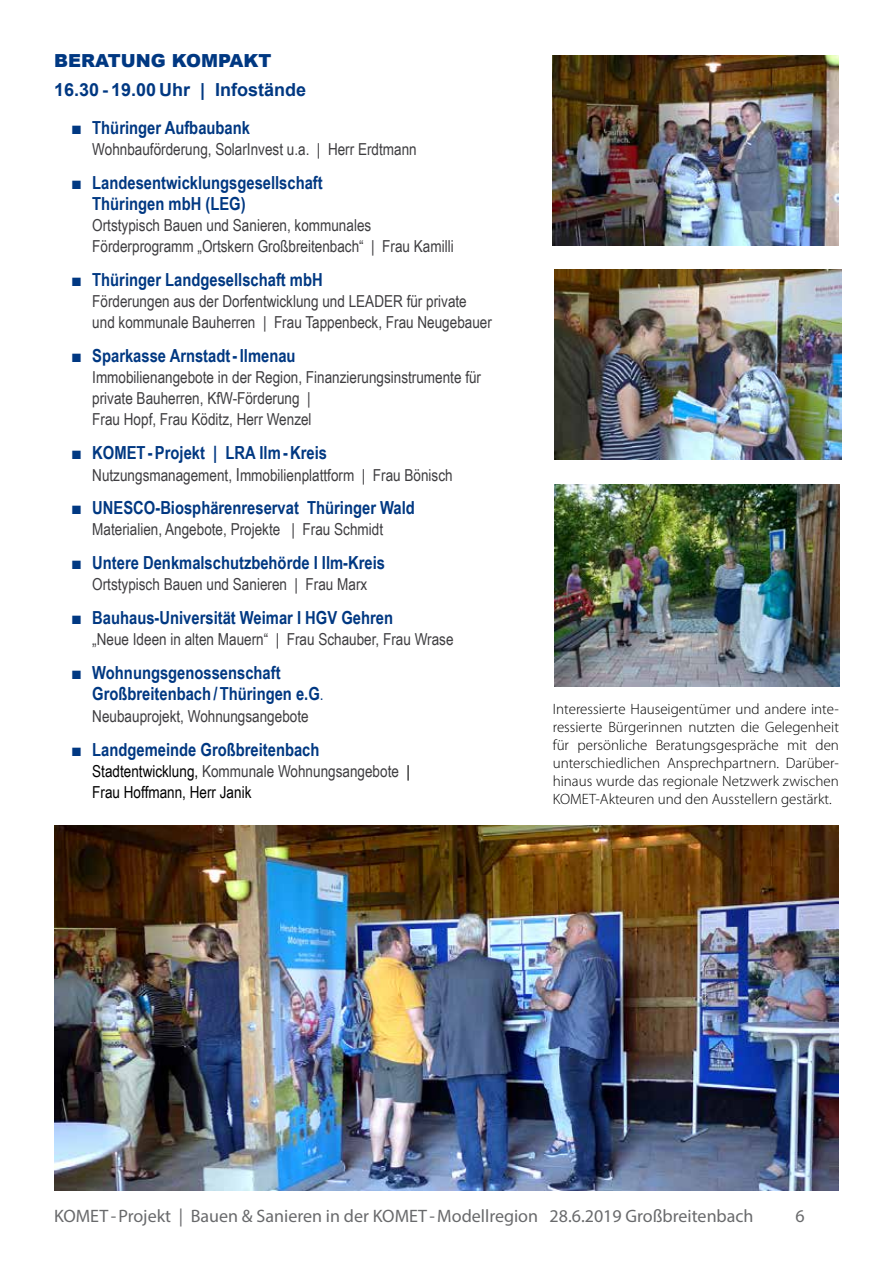
<style>
.page{position:relative;width:893px;height:1263px;background:#fff}
.page>*{position:absolute;margin:0;border:0;box-sizing:border-box;transform-origin:0 0}
.t1{font:700 18px/21px "Arial Narrow";color:#003882}
.t2{font:18px "Myriad Pro";color:#696a6c}
.t3{font:700 18px "Arial";color:#003882}
.t4{font:900 18px "Arial";color:#003882}
.t5{font:16.5px/21px "Arial Narrow";color:#3e3d40}
.t6{font:16.5px/21px "Arial Narrow";color:#000}
.t7{font:300 15px/18px "Myriad Pro";color:#000;text-align:justify}
.s1{font-family:"Arial";font-weight:400}
.s2{font-size:18px}
.s3{font-weight:400;font-size:16.5px}
.s4{color:#3e3d40}
</style>
<div class="page">
<img style="left:553px;top:55px;width:286px;height:190px">
<img style="left:54px;top:825px;width:785px;height:366px">
<img style="left:555px;top:270px;width:287px;height:190px">
<img style="left:554px;top:485px;width:286px;height:202px">
<p class="t4" style="left:54px;top:47px;width:219px">BERATUNG KOMPAKT</p>
<p class="t3" style="left:54px;top:78px;width:254px">16.30 - 19.00 Uhr | Infostände</p>
<p class="t1" style="left:71px;top:117px;width:180px"><span class="s1">■</span> Thüringer Aufbaubank</p>
<p class="t5" style="left:92px;top:138px;width:326px">Wohnbauförderung, SolarInvest u.a. | Herr Erdtmann</p>
<p class="t1" style="left:92px;top:171px;width:232px;text-indent:-21px"><span class="s1">■</span> Landesentwicklungsgesellschaft<br>Thüringen mbH (LEG)</p>
<p class="t5" style="left:92px;top:214px;width:363px">Ortstypisch Bauen und Sanieren, kommunales<br>Förderprogramm „Ortskern Großbreitenbach“ | Frau Kamilli</p>
<p class="t1" style="left:71px;top:268px;width:253px"><span class="s1">■</span> Thüringer Landgesellschaft mbH</p>
<p class="t5" style="left:92px;top:290px;width:401px">Förderungen aus der Dorfentwicklung und LEADER für private und kommunale Bauherren | Frau Tappenbeck, Frau Neugebauer</p>
<p class="t1" style="left:71px;top:344px;width:226px"><span class="s1">■</span> Sparkasse Arnstadt-Ilmenau</p>
<p class="t5" style="left:92px;top:366px;width:390px">Immobilienangebote in der Region, Finanzierungsinstrumente für private Bauherren, KfW-Förderung |<br>Frau Hopf, Frau Köditz, Herr Wenzel</p>
<p class="t1" style="left:71px;top:441px;width:258px"><span class="s1">■</span> KOMET-Projekt | LRA Ilm-Kreis</p>
<p class="t5" style="left:92px;top:464px;width:362px">Nutzungsmanagement, <span class="s2">I</span>mmobilienplattform | Frau Bönisch</p>
<p class="t1" style="left:71px;top:497px;width:345px"><span class="s1">■</span> UNESCO-Biosphärenreservat Thüringer Wald</p>
<p class="t5" style="left:92px;top:518px;width:292px">Materialien, Angebote, Projekte | Frau Schmidt</p>
<p class="t1" style="left:71px;top:551px;width:316px"><span class="s1">■</span> Untere Denkmalschutzbehörde I Ilm-Kreis</p>
<p class="t5" style="left:92px;top:573px;width:277px">Ortstypisch Bauen und Sanieren | Frau Marx</p>
<p class="t1" style="left:71px;top:606px;width:324px"><span class="s1">■</span> Bauhaus-Universität Weimar I HGV Gehren</p>
<p class="t5" style="left:92px;top:628px;width:363px">„Neue Ideen in alten Mauern“ | Frau Schauber, Frau Wrase</p>
<p class="t1" style="left:92px;top:661px;width:233px;line-height:21.6px;text-indent:-21px"><span class="s1">■</span> Wohnungsgenossenschaft<br>Großbreitenbach/Thüringen e.G<span class="s3">.</span></p>
<p class="t5" style="left:92px;top:705px;width:218px">Neubauprojekt, Wohnungsangebote</p>
<p class="t1" style="left:71px;top:738px;width:250px"><span class="s1">■</span> Landgemeinde Großbreitenbach</p>
<p class="t6" style="left:92px;top:760px;width:319px">Stadtentwicklung, <span class="s4">Kommunale Wohnungsangebote</span> |<br>Frau Hoffmann, Herr Janik</p>
<p class="t7" style="left:553px;top:700px;width:288px">Interessierte Hauseigentümer und andere inte&shy;ressierte Bürgerinnen nutzten die Gelegenheit für persönliche Beratungsgespräche mit den unterschiedlichen Ansprechpartnern. Darüber&shy;hinaus wurde das regionale Netzwerk zwischen KOMET-Akteuren und den Ausstellern gestärkt.</p>
<p class="t2" style="left:54px;top:1205px;width:701px">KOMET -Projekt | Bauen &amp; Sanieren in der KOMET -Modellregion 28.6.2019 Großbreitenbach</p>
<p class="t2" style="left:796px;top:1205px;width:11px">6</p>
</div>
